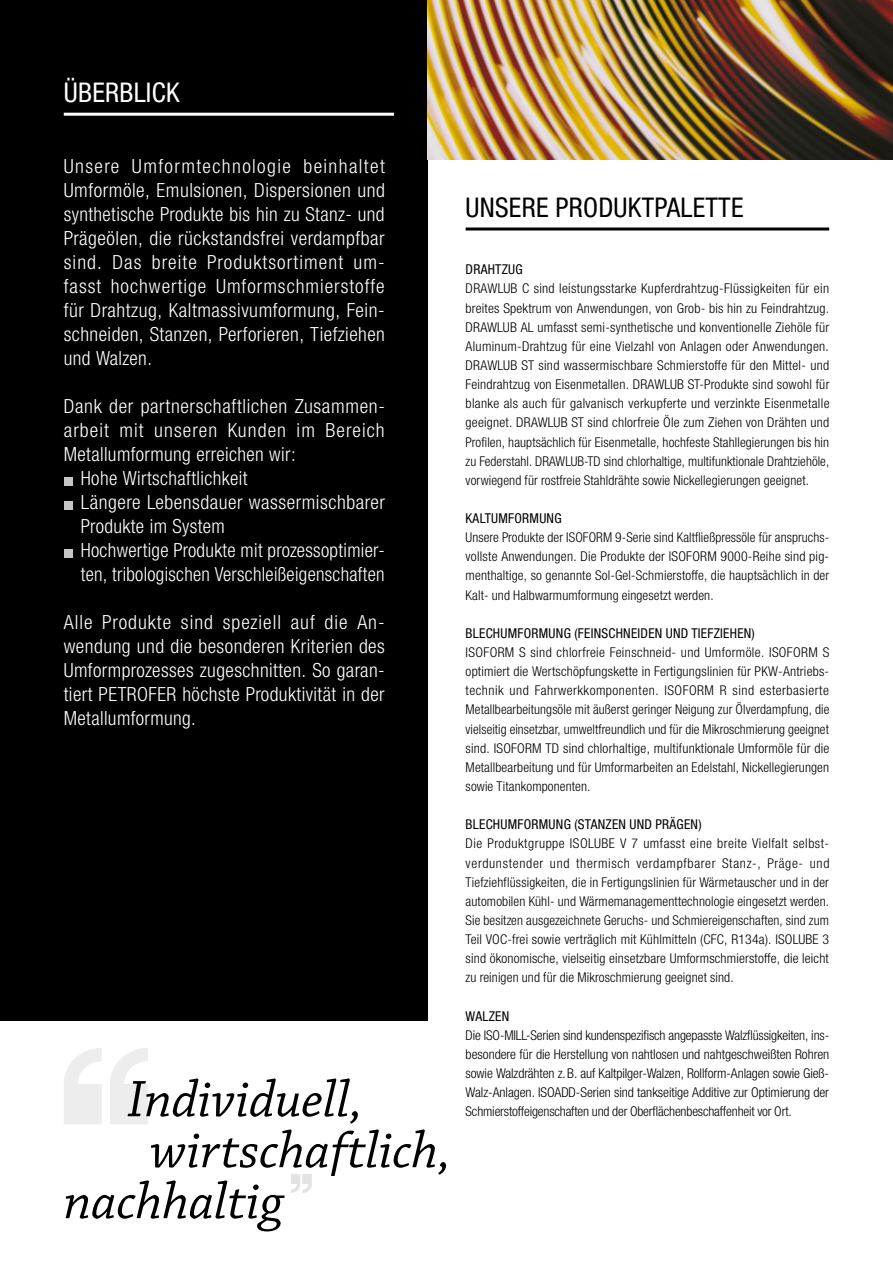
<style>
.page{position:relative;width:893px;height:1263px;background:#fff}
.page>*{position:absolute;margin:0;border:0;box-sizing:border-box;transform-origin:0 0}
.t1{font:italic 54px/51px "Chaparral Pro";color:#000}
.t2{font:condensed 27px "Helvetica Neue LTW1 G";letter-spacing:.01em;color:#000}
.t3{font:condensed 27px "Helvetica Neue LTW1 G";letter-spacing:.01em;color:#fff}
.t4{font:300 condensed 19.5px/24px "Helvetica Neue LTW1 G";letter-spacing:.02em;color:#fff;text-align:justify}
.t5{font:300 condensed 19.5px "Helvetica Neue LTW1 G";letter-spacing:.055em;color:#fff}
.t6{font:300 condensed 13.5px/19.2px "Helvetica Neue LTW1 G";letter-spacing:.01em;color:#000;text-align:justify}
.t7{font:condensed 13.5px "Helvetica Neue LTW1 G";letter-spacing:.02em;color:#000}
.t8{font:300 condensed 13.5px "Helvetica Neue LTW1 G";letter-spacing:-.01em;color:#000}
</style>
<div class="page">
<div style="left:0;top:0;width:427px;height:1020px;background:#000"></div>
<img style="left:427px;top:0;width:466px;height:159px">
<div style="left:64px;top:477px;width:8px;height:8px;background:#c6c6c6"></div>
<div style="left:64px;top:501px;width:8px;height:8px;background:#c6c6c6"></div>
<div style="left:64px;top:549px;width:8px;height:8px;background:#c6c6c6"></div>
<svg style="left:64px;top:1048px;width:84px;height:76px"></svg>
<svg style="left:291px;top:1174px;width:21px;height:19px"></svg>
<hr style="left:64px;top:113px;width:330px;height:3px;background:#fff">
<hr style="left:466px;top:227px;width:363px;height:3px;background:#000">
<h2 class="t3" style="left:64px;top:77px;width:117px">ÜBERBLICK</h2>
<p class="t4" style="left:64px;top:155px;width:323px">Unsere Umformtechnologie beinhaltet Umformöle, Emulsionen, Dispersionen und synthetische Produkte bis hin zu Stanz- und Prägeölen, die rückstandsfrei verdampfbar sind. Das breite Produktsortiment um&shy;fasst hochwertige Umformschmierstoffe für Drahtzug, Kaltmassivumformung, Fein&shy;schneiden, Stanzen, Perforieren, Tiefziehen und Walzen.</p>
<h3 class="t4" style="left:64px;top:395px;width:323px">Dank der partnerschaftlichen Zusammen-</h3>
<h3 class="t5" style="left:64px;top:419px;width:322px">arbeit mit unseren Kunden im Bereich</h3>
<h3 class="t4" style="left:64px;top:443px;width:233px">Metallumformung erreichen wir:</h3>
<h3 class="t4" style="left:81px;top:467px;width:168px">Hohe Wirtschaftlichkeit</h3>
<h3 class="t4" style="left:81px;top:491px;width:306px">Längere Lebensdauer wassermischbarer</h3>
<h3 class="t4" style="left:81px;top:515px;width:146px">Produkte im System</h3>
<h3 class="t4" style="left:81px;top:539px;width:306px">Hochwertige Produkte mit prozessoptimier-</h3>
<h3 class="t4" style="left:81px;top:563px;width:305px">ten, tribologischen Verschleißeigenschaften</h3>
<h3 class="t4" style="left:64px;top:611px;width:323px">Alle Produkte sind speziell auf die An&shy;wendung und die besonderen Kriterien des Umformprozesses zugeschnitten. So garan&shy;tiert PETROFER höchste Produktivität in der Metallumformung.</h3>
<h1 class="t1" style="left:128px;top:1076px;width:237px">Individuell,</h1>
<h1 class="t1" style="left:64px;top:1127px;width:389px;text-indent:86px">wirtschaftlich, nachhaltig</h1>
<h2 class="t2" style="left:466px;top:191px;width:279px">UNSERE PRODUKTPALETTE</h2>
<p class="t7" style="left:466px;top:262px;width:59px">DRAHTZUG</p>
<p class="t6" style="left:466px;top:279px;width:365px">DRAWLUB C sind leistungsstarke Kupferdrahtzug-Flüssigkeiten für ein breites Spektrum von Anwendungen, von Grob- bis hin zu Feindrahtzug.<br>DRAWLUB AL umfasst semi-synthetische und konventionelle Ziehöle für Aluminum-Drahtzug für eine Vielzahl von Anlagen oder Anwendungen.<br>DRAWLUB ST sind wassermischbare Schmierstoffe für den Mittel- und Feindrahtzug von Eisenmetallen. DRAWLUB ST-Produkte sind sowohl für blanke als auch für galvanisch verkupferte und verzinkte Eisenmetalle geeignet. DRAWLUB ST sind chlorfreie Öle zum Ziehen von Drähten und Profilen, hauptsächlich für Eisenmetalle, hochfeste Stahllegierungen bis hin zu Federstahl. DRAWLUB-TD sind chlorhaltige, multifunktionale Drahtziehöle, vorwiegend für rostfreie Stahldrähte sowie Nickellegierungen geeignet.</p>
<p class="t7" style="left:466px;top:510px;width:97px">KALTUMFORMUNG</p>
<p class="t6" style="left:466px;top:528px;width:365px">Unsere Produkte der ISOFORM 9-Serie sind Kaltfließpressöle für anspruchs&shy;vollste Anwendungen. Die Produkte der ISOFORM 9000-Reihe sind pig&shy;menthaltige, so genannte Sol-Gel-Schmierstoffe, die hauptsächlich in der Kalt- und Halbwarmumformung eingesetzt werden.</p>
<p class="t7" style="left:466px;top:625px;width:291px">BLECHUMFORMUNG (FEINSCHNEIDEN UND TIEFZIEHEN)</p>
<p class="t6" style="left:466px;top:643px;width:365px">ISOFORM S sind chlorfreie Feinschneid- und Umformöle. ISOFORM S optimiert die Wertschöpfungskette in Fertigungslinien für PKW-Antriebs&shy;technik und Fahrwerkkomponenten. ISOFORM R sind esterbasierte Metallbearbeitungsöle mit äußerst geringer Neigung zur Ölverdampfung, die vielseitig einsetzbar, umweltfreundlich und für die Mikroschmierung geeignet sind. ISOFORM TD sind chlorhaltige, multifunktionale Umformöle für die Metallbearbeitung und für Umformarbeiten an Edelstahl, Nickellegierungen sowie Titankomponenten.</p>
<p class="t7" style="left:466px;top:816px;width:238px">BLECHUMFORMUNG (STANZEN UND PRÄGEN)</p>
<p class="t6" style="left:466px;top:834px;width:365px">Die Produktgruppe ISOLUBE V 7 umfasst eine breite Vielfalt selbst&shy;verdunstender und thermisch verdampfbarer Stanz-, Präge- und Tiefziehflüssigkeiten, die in Fertigungslinien für Wärmetauscher und in der automobilen Kühl- und Wärmemanagementtechnologie eingesetzt werden.<br>Sie besitzen ausgezeichnete Geruchs- und Schmiereigenschaften, sind zum Teil VOC-frei sowie verträglich mit Kühlmitteln (CFC, R134a). ISOLUBE 3 sind ökonomische, vielseitig einsetzbare Umformschmierstoffe, die leicht zu reinigen und für die Mikroschmierung geeignet sind.</p>
<p class="t7" style="left:466px;top:1008px;width:45px">WALZEN</p>
<p class="t6" style="left:466px;top:1025px;width:365px">Die ISO-MILL-Serien sind kundenspezifisch angepasste Walzflüssigkeiten, ins&shy;besondere für die Herstellung von nahtlosen und nahtgeschweißten Rohren sowie Walzdrähten z.B. auf Kaltpilger-Walzen, Rollform-Anlagen sowie Gieß-Walz-Anlagen. ISOADD-Serien sind tankseitige Additive zur Optimierung der</p>
<p class="t8" style="left:466px;top:1103px;width:328px">Schmierstoffeigenschaften und der Oberflächenbeschaffenheit vor Ort.</p>
</div>
